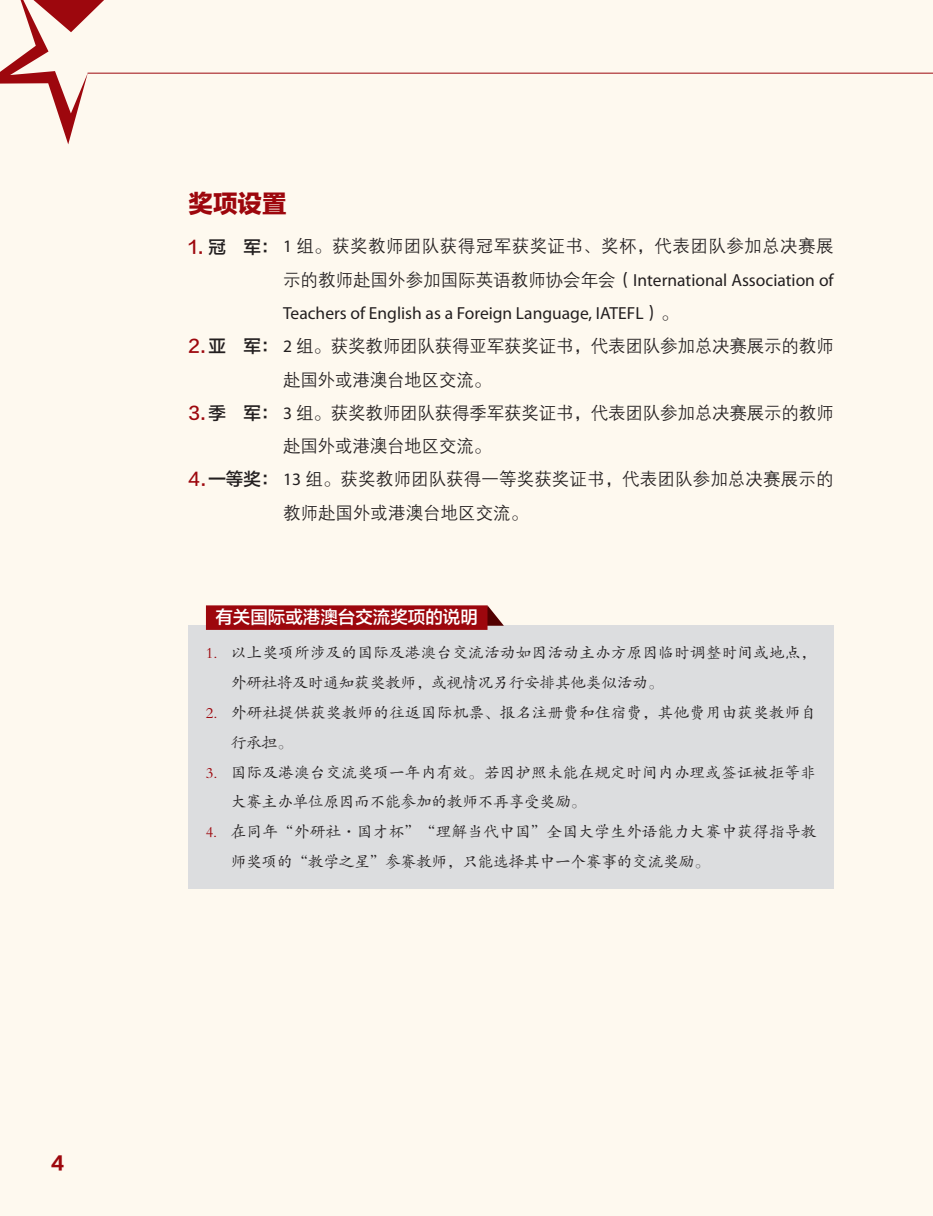
<style>
.page{position:relative;width:933px;height:1216px;background:#fff}
.page>*{position:absolute;margin:0;border:0;box-sizing:border-box;transform-origin:0 0}
.t1{font:24.5px "FZLTTHK GBK1 0";color:#9d070d}
.t2{font:17.5px "FZZDXK GBK1 0";letter-spacing:-.01em;color:#231f20}
.t3{font:17.5px/33.2px "Myriad Pro";color:#231f20}
.t4{font:17.5px "FZZDXK GBK1 0";letter-spacing:.025em;color:#231f20}
.t5{font:17.5px "FZLTZHK GBK1 0";color:#fff}
.t6{font:17.5px "FZLTTHK GBK1 0";color:#9d070d}
.t7{font:15.75px/29.8px "FZJCGFKTK GBK1 0";letter-spacing:.005em;color:#231f20}
.s1{font-family:"FZLTZHK GBK1 0";color:#9d070d}
.s2{font-family:"FZLTZHK GBK1 0"}
.s3{font-family:"Myriad Pro"}
.s4{font-family:"FZZDXK GBK1 0"}
.s5{color:#9d070d}
</style>
<div class="page">
<div style="left:0;top:0;width:933px;height:1215px;background:#fef9ef"></div>
<hr style="left:88px;top:73px;width:845px;height:1px;background:#9d070d">
<svg style="left:0;top:0;width:119px;height:144px"></svg>
<div style="left:189px;top:625px;width:644px;height:263px;background:#dcdddf"></div>
<svg style="left:487px;top:605px;width:17px;height:20px"></svg>
<div style="left:206px;top:605px;width:281px;height:25px;background:#9d070d"></div>
<p class="t6" style="left:51px;top:1152px;width:14px">4</p>
<h1 class="t1" style="left:189px;top:190px;width:99px">奖项设置</h1>
<p class="t4" style="left:189px;top:237px;width:646px"><span class="s1">1.</span> <span class="s2">冠 军：</span> <span class="s3">1</span> 组。获奖教师团队获得冠军获奖证书、奖杯，代表团队参加总决赛展</p>
<p class="t3" style="left:283px;top:263px;width:552px"><span class="s4">示的教师赴国外参加国际英语教师协会年会（</span>International Association of<br>Teachers of English as a Foreign Language, IATEFL<span class="s4">）。</span></p>
<p class="t2" style="left:189px;top:336px;width:646px"><span class="s1">2.</span><span class="s2">亚 军：</span> <span class="s3">2</span> 组。获奖教师团队获得亚军获奖证书，代表团队参加总决赛展示的教师</p>
<p class="t2" style="left:283px;top:370px;width:210px">赴国外或港澳台地区交流。</p>
<p class="t2" style="left:189px;top:403px;width:646px"><span class="s1">3.</span><span class="s2">季 军：</span> <span class="s3">3</span> 组。获奖教师团队获得季军获奖证书，代表团队参加总决赛展示的教师</p>
<p class="t2" style="left:283px;top:436px;width:210px">赴国外或港澳台地区交流。</p>
<p class="t2" style="left:189px;top:469px;width:646px"><span class="s1">4.</span><span class="s2">一等奖：</span> <span class="s3">13</span> 组。获奖教师团队获得一等奖获奖证书，代表团队参加总决赛展示的</p>
<p class="t2" style="left:283px;top:503px;width:246px">教师赴国外或港澳台地区交流。</p>
<p class="t5" style="left:215px;top:607px;width:264px">有关国际或港澳台交流奖项的说明</p>
<p class="t7" style="left:231px;top:638px;width:587px;text-indent:-25px"><span class="s5">1.</span> 以上奖项所涉及的国际及港澳台交流活动如因活动主办方原因临时调整时间或地点，外研社将及时通知获奖教师，或视情况另行安排其他类似活动。</p>
<p class="t7" style="left:231px;top:698px;width:587px;text-indent:-25px"><span class="s5">2.</span> 外研社提供获奖教师的往返国际机票、报名注册费和住宿费，其他费用由获奖教师自行承担。</p>
<p class="t7" style="left:231px;top:757px;width:587px;text-indent:-25px"><span class="s5">3.</span> 国际及港澳台交流奖项一年内有效。若因护照未能在规定时间内办理或签证被拒等非大赛主办单位原因而不能参加的教师不再享受奖励。</p>
<p class="t7" style="left:231px;top:817px;width:587px;text-indent:-25px"><span class="s5">4.</span> 在同年“外研社·国才杯”“理解当代中国”全国大学生外语能力大赛中获得指导教师奖项的“教学之星”参赛教师，只能选择其中一个赛事的交流奖励。</p>
</div>
